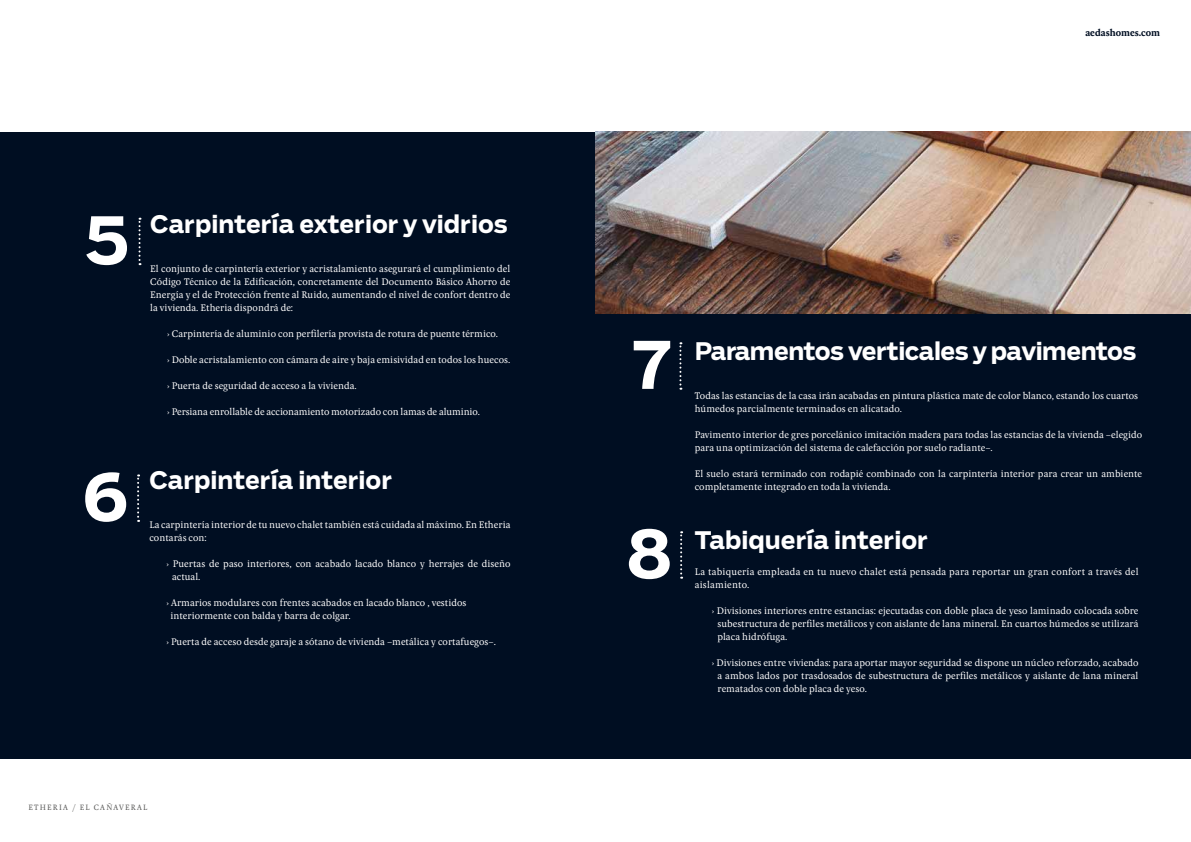
<style>
.page{position:relative;width:1191px;height:842px;background:#fff}
.page>*{position:absolute;margin:0;border:0;box-sizing:border-box;transform-origin:0 0}
.t1{font:700 67.1px "Salvo Sans";color:#fff}
.t2{font:700 24px "Salvo Sans";color:#fff}
.t3{font:700 24px "Salvo Sans";letter-spacing:-.02em;color:#fff}
.t4{font:10px/13px "Pona";color:#fff}
.t5{font:10px/13px "Pona";letter-spacing:.02em;color:#fff}
.t6{font:700 10px "Pona";color:#000e22}
.t7{font:8px "Pona";letter-spacing:.15em;color:#575756}
</style>
<div class="page">
<div style="left:0;top:132px;width:602px;height:626px;background:#000e22"></div>
<div style="left:595px;top:300px;width:596px;height:458px;background:#000e22"></div>
<svg style="left:138px;top:218px;width:2px;height:47px"></svg>
<svg style="left:137px;top:474px;width:2px;height:48px"></svg>
<svg style="left:679px;top:342px;width:2px;height:48px"></svg>
<svg style="left:680px;top:531px;width:2px;height:48px"></svg>
<img style="left:595px;top:132px;width:596px;height:181px">
<h1 class="t1" style="left:84px;top:192px;width:47px">5</h1>
<h1 class="t1" style="left:81px;top:449px;width:49px">6</h1>
<h2 class="t2" style="left:150px;top:208px;width:359px">Carpintería exterior y vidrios</h2>
<p class="t4" style="left:150px;top:263px;width:362px;text-align:justify">El conjunto de carpintería exterior y acristalamiento asegurará el cumplimiento del Código Técnico de la Edificación, concretamente del Documento Básico Ahorro de Energía y el de Protección frente al Ruido, aumentando el nivel de confort dentro de la vivienda. Etheria dispondrá de:</p>
<p class="t4" style="left:167px;top:328px;width:332px">› Carpintería de aluminio con perfilería provista de rotura de puente térmico.</p>
<p class="t4" style="left:167px;top:354px;width:344px">› Doble acristalamiento con cámara de aire y baja emisividad en todos los huecos.</p>
<p class="t4" style="left:167px;top:380px;width:191px">› Puerta de seguridad de acceso a la vivienda.</p>
<p class="t4" style="left:167px;top:406px;width:314px">› Persiana enrollable de accionamiento motorizado con lamas de aluminio.</p>
<h2 class="t2" style="left:149px;top:463px;width:244px">Carpintería interior</h2>
<p class="t4" style="left:149px;top:518px;width:362px">La carpintería interior de tu nuevo chalet también está cuidada al máximo. En Etheria contarás con:</p>
<p class="t4" style="left:172px;top:557px;width:340px;text-indent:-6px">› Puertas de paso interiores, con acabado lacado blanco y herrajes de diseño actual.</p>
<p class="t4" style="left:170px;top:596px;width:297px;text-indent:-4px">› Armarios modulares con frentes acabados en lacado blanco , vestidos interiormente con balda y barra de colgar.</p>
<p class="t4" style="left:166px;top:635px;width:331px">› Puerta de acceso desde garaje a sótano de vivienda –metálica y cortafuegos–.</p>
<p class="t7" style="left:28px;top:802px;width:121px">ETHERIA / EL CAÑAVERAL</p>
<p class="t6" style="left:1085px;top:26px;width:76px">aedashomes.com</p>
<h1 class="t1" style="left:630px;top:317px;width:44px">7</h1>
<h1 class="t1" style="left:626px;top:506px;width:48px">8</h1>
<h2 class="t3" style="left:694px;top:334px;width:443px">Paramentos verticales y pavimentos</h2>
<p class="t4" style="left:694px;top:389px;width:445px">Todas las estancias de la casa irán acabadas en pintura plástica mate de color blanco, estando los cuartos húmedos parcialmente terminados en alicatado.</p>
<p class="t4" style="left:694px;top:428px;width:449px">Pavimento interior de gres porcelánico imitación madera para todas las estancias de la vivienda –elegido para una optimización del sistema de calefacción por suelo radiante–.</p>
<p class="t4" style="left:694px;top:467px;width:449px">El suelo estará terminado con rodapié combinado con la carpintería interior para crear un ambiente completamente integrado en toda la vivienda.</p>
<h2 class="t2" style="left:694px;top:523px;width:235px">Tabiquería interior</h2>
<p class="t5" style="left:694px;top:566px;width:445px">La tabiquería empleada en tu nuevo chalet está pensada para reportar un gran confort a través del aislamiento.</p>
<p class="t4" style="left:717px;top:605px;width:422px;text-align:justify;text-indent:-6px">› Divisiones interiores entre estancias: ejecutadas con doble placa de yeso laminado colocada sobre subestructura de perfiles metálicos y con aislante de lana mineral. En cuartos húmedos se utilizará placa hidrófuga.</p>
<p class="t4" style="left:717px;top:657px;width:422px;text-align:justify;text-indent:-6px">› Divisiones entre viviendas: para aportar mayor seguridad se dispone un núcleo reforzado, acabado a ambos lados por trasdosados de subestructura de perfiles metálicos y aislante de lana mineral rematados con doble placa de yeso.</p>
</div>
